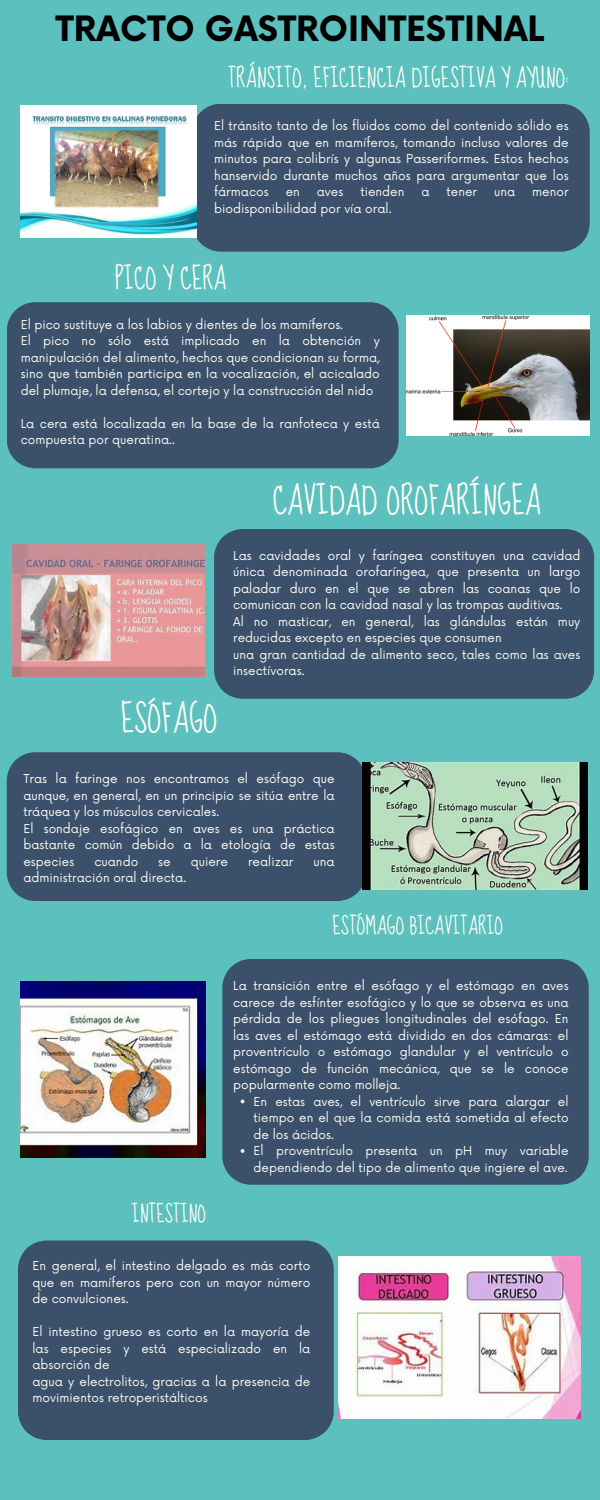
<style>
.page{position:relative;width:600px;height:1500px;background:#5bc0be}
.page>*{position:absolute;margin:0;border:0;box-sizing:border-box;transform-origin:0 0}
.t1{font:34px "Sue Ellen Francisco";color:#fffdf5}
.t2{font:700 34px "Now";color:#000}
.t3{font:27px "Sue Ellen Francisco";color:#fffdf5}
.t4{font:23px "Sue Ellen Francisco";color:#fffdf5}
.t5{font:21px "Sue Ellen Francisco";color:#fffdf5}
.t6{font:12px/16.5px "Now";color:#fffdf5;text-align:justify}
</style>
<div class="page">
<div style="left:192px;top:104px;width:398px;height:148px;background:#3a506b"></div>
<div style="left:7px;top:302px;width:392px;height:166px;background:#3a506b"></div>
<div style="left:214px;top:529px;width:380px;height:170px;background:#3a506b"></div>
<div style="left:7px;top:752px;width:359px;height:149px;background:#3a506b"></div>
<div style="left:222px;top:959px;width:367px;height:226px;background:#3a506b"></div>
<div style="left:18px;top:1240px;width:316px;height:200px;background:#3a506b"></div>
<img style="left:21px;top:106px;width:175px;height:132px">
<img style="left:407px;top:315px;width:183px;height:120px">
<img style="left:12px;top:544px;width:193px;height:133px">
<img style="left:362px;top:762px;width:225px;height:127px">
<img style="left:21px;top:981px;width:184px;height:177px">
<img style="left:338px;top:1257px;width:242px;height:161px">
<svg style="left:241px;top:1149px;width:3px;height:4px"></svg>
<p class="t2" style="left:56px;top:10px;width:490px">TRACTO GASTROINTESTINAL</p>
<p class="t4" style="left:228px;top:65px;width:342px">TRÁNSITO, EFICIENCIA DIGESTIVA Y AYUNO:</p>
<p class="t6" style="left:214px;top:118px;width:356px">El tránsito tanto de los fluidos como del contenido sólido es más rápido que en mamíferos, tomando incluso valores de minutos para colibrís y algunas Passeriformes. Estos hechos hanservido durante muchos años para argumentar que los fármacos</p>
<p class="t6" style="left:286px;top:184px;width:16px">en</p>
<p class="t6" style="left:317px;top:184px;width:28px">aves</p>
<p class="t6" style="left:360px;top:184px;width:46px">tienden</p>
<p class="t6" style="left:422px;top:184px;width:10px">a</p>
<p class="t6" style="left:447px;top:184px;width:32px">tener</p>
<p class="t6" style="left:494px;top:184px;width:23px">una</p>
<p class="t6" style="left:532px;top:184px;width:38px">menor</p>
<p class="t6" style="left:214px;top:201px;width:179px">biodisponibilidad por vía oral.</p>
<h2 class="t3" style="left:115px;top:264px;width:113px">PICO Y CERA</h2>
<p class="t6" style="left:21px;top:317px;width:324px">El pico sustituye a los labios y dientes de los mamíferos.</p>
<p class="t6" style="left:21px;top:333px;width:361px">El pico no sólo está implicado en la obtención y manipulación del alimento, hechos que condicionan su forma, sino que también participa en la vocalización, el acicalado del plumaje, la defensa, el cortejo y la construcción del nido</p>
<p class="t6" style="left:21px;top:416px;width:361px">La cera está localizada en la base de la ranfoteca y está compuesta por queratina..</p>
<p class="t1" style="left:272px;top:482px;width:270px">CAVIDAD OROFARÍNGEA</p>
<h2 class="t6" style="left:233px;top:548px;width:349px">Las cavidades oral y faríngea constituyen una cavidad única denominada orofaríngea, que presenta un largo paladar duro en el que se abren las coanas que lo comunican con la cavidad nasal y las trompas auditivas.</h2>
<p class="t6" style="left:233px;top:614px;width:349px">Al no masticar, en general, las glándulas están muy reducidas excepto en especies que consumen</p>
<p class="t6" style="left:233px;top:647px;width:349px">una gran cantidad de alimento seco, tales como las aves insectívoras.</p>
<p class="t1" style="left:121px;top:701px;width:98px">ESÓFAGO</p>
<h4 class="t6" style="left:23px;top:771px;width:313px">Tras la faringe nos encontramos el esófago que aunque, en general, en un principio se sitúa entre la tráquea y los músculos cervicales.</h4>
<p class="t6" style="left:23px;top:821px;width:313px">El sondaje esofágico en aves es una práctica bastante común debido a la etología de estas especies</p>
<p class="t6" style="left:94px;top:854px;width:45px">cuando</p>
<p class="t6" style="left:158px;top:854px;width:14px">se</p>
<p class="t6" style="left:191px;top:854px;width:39px">quiere</p>
<p class="t6" style="left:248px;top:854px;width:47px">realizar</p>
<p class="t6" style="left:314px;top:854px;width:23px">una</p>
<p class="t6" style="left:23px;top:870px;width:164px">administración oral directa.</p>
<p class="t5" style="left:333px;top:915px;width:172px">ESTÓMAGO BICAVITARIO</p>
<p class="t6" style="left:233px;top:978px;width:337px">La transición entre el esófago y el estómago en aves carece de esfínter esofágico y lo que se observa es una pérdida de los pliegues longitudinales del esófago. En las aves el estómago está dividido en dos cámaras: el proventrículo o estómago glandular y el ventrículo o estómago de función mecánica, que se le conoce popularmente como molleja.</p>
<p class="t6" style="left:254px;top:1094px;width:317px">En estas aves, el ventrículo sirve para alargar el tiempo en el que la comida está sometida al efecto de los ácidos.</p>
<h4 class="t6" style="left:254px;top:1143px;width:317px">El proventrículo presenta un pH muy variable dependiendo del tipo de alimento que ingiere el ave.</h4>
<p class="t5" style="left:132px;top:1203px;width:76px">INTESTINO</p>
<p class="t6" style="left:33px;top:1258px;width:279px">En general, el intestino delgado es más corto que en mamíferos pero con un mayor número de convulciones.</p>
<p class="t6" style="left:33px;top:1324px;width:279px">El intestino grueso es corto en la mayoría de las especies y está especializado en la absorción de</p>
<p class="t6" style="left:33px;top:1374px;width:279px">agua y electrolitos, gracias a la presencia de movimientos retroperistálticos</p>
</div>
